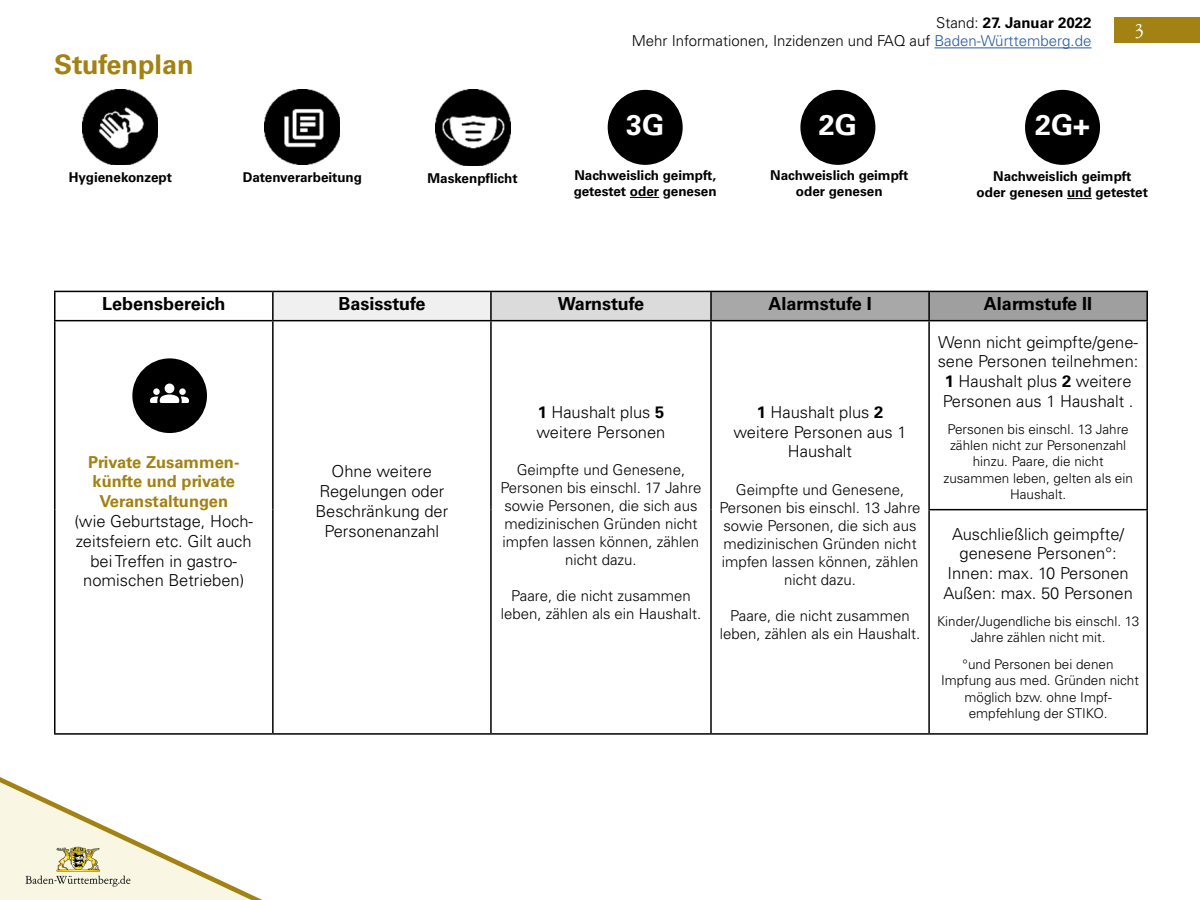
<style>
.page{position:relative;width:1200px;height:900px;background:#fff}
.page>*{position:absolute;margin:0;border:0;box-sizing:border-box;transform-origin:0 0}
.t1{font:700 28.5px "Univers LT Pro 65";color:#fff}
.t2{font:700 27px "Univers LT Pro 65";color:#a28213}
.t3{font:24px "Garamont Amst SBOP Rom";color:#fff}
.t4{font:700 18px "Univers LT Pro 65";color:#000}
.t5{font:300 16.5px/19.8px "Univers LT Pro 45";color:#000;text-align:center}
.t6{font:700 16.5px/19.8px "Univers LT Pro 65";color:#a28213;text-align:center}
.t7{font:300 15px/18px "Univers LT Pro 45";color:#000;text-align:center}
.t8{font:700 15px "Univers LT Pro 65";color:#000}
.t9{font:300 13.5px/16.2px "Univers LT Pro 45";color:#000;text-align:center}
.t10{font:700 13.5px "Univers LT Pro 65";color:#000}
.s1{font-family:"Univers LT Pro 45";font-weight:300}
.s2{color:#275b9b}
.s3{font-family:"Univers LT Pro 45";font-weight:300;color:#000}
.s4{font-family:"Univers LT Pro 65";font-weight:700}
</style>
<div class="page">
<svg style="left:1067px;top:198px;width:25px;height:1px"></svg>
<svg style="left:630px;top:197px;width:29px;height:1px"></svg>
<div style="left:273px;top:291px;width:218px;height:30px;background:#f0f0f0"></div>
<div style="left:491px;top:291px;width:220px;height:30px;background:#dbdbdb"></div>
<div style="left:711px;top:291px;width:218px;height:30px;background:#a8a8a8"></div>
<div style="left:929px;top:291px;width:218px;height:30px;background:#9f9f9f"></div>
<hr style="left:54px;top:291px;width:219px;height:1px;background:#000">
<hr style="left:54px;top:292px;width:2px;height:28px;background:#000">
<hr style="left:273px;top:291px;width:218px;height:1px;background:#000">
<hr style="left:272px;top:292px;width:2px;height:28px;background:#000">
<hr style="left:491px;top:291px;width:220px;height:1px;background:#000">
<hr style="left:490px;top:292px;width:2px;height:28px;background:#000">
<hr style="left:711px;top:291px;width:218px;height:1px;background:#000">
<hr style="left:710px;top:292px;width:2px;height:28px;background:#000">
<hr style="left:929px;top:291px;width:219px;height:1px;background:#000">
<hr style="left:928px;top:292px;width:2px;height:28px;background:#000">
<hr style="left:1146px;top:292px;width:2px;height:28px;background:#000">
<hr style="left:54px;top:320px;width:219px;height:1px;background:#000">
<hr style="left:54px;top:321px;width:2px;height:189px;background:#000">
<hr style="left:273px;top:320px;width:218px;height:1px;background:#000">
<hr style="left:272px;top:321px;width:2px;height:189px;background:#000">
<hr style="left:491px;top:320px;width:220px;height:1px;background:#000">
<hr style="left:490px;top:321px;width:2px;height:189px;background:#000">
<hr style="left:711px;top:320px;width:218px;height:1px;background:#000">
<hr style="left:710px;top:321px;width:2px;height:189px;background:#000">
<hr style="left:929px;top:320px;width:219px;height:1px;background:#000">
<hr style="left:928px;top:321px;width:2px;height:188px;background:#000">
<hr style="left:1146px;top:321px;width:2px;height:188px;background:#000">
<hr style="left:54px;top:510px;width:2px;height:223px;background:#000">
<hr style="left:272px;top:510px;width:2px;height:223px;background:#000">
<hr style="left:490px;top:510px;width:2px;height:223px;background:#000">
<hr style="left:710px;top:510px;width:2px;height:223px;background:#000">
<hr style="left:928px;top:509px;width:220px;height:1px;background:#000">
<hr style="left:928px;top:510px;width:2px;height:223px;background:#000">
<hr style="left:1146px;top:510px;width:2px;height:223px;background:#000">
<hr style="left:54px;top:733px;width:219px;height:2px;background:#000">
<hr style="left:273px;top:733px;width:218px;height:2px;background:#000">
<hr style="left:491px;top:733px;width:220px;height:2px;background:#000">
<hr style="left:711px;top:733px;width:218px;height:2px;background:#000">
<hr style="left:929px;top:733px;width:219px;height:2px;background:#000">
<div style="left:132px;top:358px;width:75px;height:75px;background:#000001;border-radius:50%"></div>
<svg style="left:150px;top:384px;width:39px;height:19px"></svg>
<div style="left:1026px;top:91px;width:73px;height:73px;background:#000;border-radius:50%"></div>
<div style="left:1025px;top:90px;width:75px;height:75px;border:2px solid #000;border-radius:50%"></div>
<div style="left:801px;top:91px;width:74px;height:73px;background:#000;border-radius:50%"></div>
<div style="left:800px;top:90px;width:75px;height:75px;border:2px solid #000;border-radius:50%"></div>
<div style="left:608px;top:91px;width:74px;height:73px;background:#000;border-radius:50%"></div>
<div style="left:608px;top:90px;width:75px;height:75px;border:2px solid #000;border-radius:50%"></div>
<img style="left:435px;top:90px;width:75px;height:76px">
<img style="left:265px;top:89px;width:75px;height:75px">
<img style="left:83px;top:89px;width:75px;height:76px">
<svg style="left:0;top:777px;width:262px;height:123px"></svg>
<img style="left:23px;top:846px;width:108px;height:42px">
<div style="left:1114px;top:18px;width:86px;height:25px;background:#a28213"></div>
<hr style="left:935px;top:48px;width:157px;height:1px;background:#275b9b">
<p class="t2" style="left:54px;top:45px;width:141px">Stufenplan</p>
<p class="t10" style="left:69px;top:168px;width:105px">Hygienekonzept</p>
<p class="t10" style="left:243px;top:168px;width:121px">Datenverarbeitung</p>
<p class="t10" style="left:428px;top:169px;width:92px">Maskenpflicht</p>
<p class="t8" style="left:936px;top:13px;width:157px"><span class="s1">Stand:</span> 27. Januar 2022</p>
<p class="t7" style="left:632px;top:32px;width:461px">Mehr Informationen, Inzidenzen und FAQ auf <span class="s2">Baden-Württemberg.de</span></p>
<p class="t1" style="left:626px;top:105px;width:40px">3G</p>
<p class="t1" style="left:819px;top:105px;width:40px">2G</p>
<p class="t1" style="left:1035px;top:105px;width:56px">2G+</p>
<p class="t3" style="left:1134px;top:18px;width:12px">3</p>
<p class="t10" style="left:574px;top:166px;width:143px">Nachweislich geimpft,</p>
<p class="t10" style="left:574px;top:182px;width:144px">getestet oder genesen</p>
<p class="t10" style="left:770px;top:165px;width:140px">Nachweislich geimpft</p>
<p class="t10" style="left:796px;top:181px;width:88px">oder genesen</p>
<p class="t10" style="left:993px;top:167px;width:140px">Nachweislich geimpft</p>
<p class="t10" style="left:977px;top:183px;width:173px">oder genesen und getestet</p>
<p class="t4" style="left:102px;top:291px;width:125px">Lebensbereich</p>
<p class="t4" style="left:338px;top:291px;width:89px">Basisstufe</p>
<p class="t4" style="left:558px;top:291px;width:88px">Warnstufe</p>
<p class="t4" style="left:768px;top:291px;width:105px">Alarmstufe I</p>
<p class="t4" style="left:984px;top:291px;width:110px">Alarmstufe II</p>
<p class="t6" style="left:74px;top:451px;width:180px">Private Zusammen&shy;künfte und private<br>Veranstaltungen<br><span class="s3">(wie Geburtstage, Hoch&shy;zeitsfeiern etc. Gilt auch</span></p>
<p class="t5" style="left:83px;top:550px;width:163px">bei Treffen in gastro&shy;nomischen Betrieben)</p>
<p class="t5" style="left:332px;top:461px;width:102px">Ohne weitere</p>
<p class="t5" style="left:319px;top:481px;width:127px">Regelungen oder</p>
<p class="t5" style="left:316px;top:501px;width:134px">Beschränkung der</p>
<p class="t5" style="left:325px;top:520px;width:116px">Personenanzahl</p>
<p class="t5" style="left:538px;top:402px;width:128px"><span class="s4">1</span> Haushalt plus <span class="s4">5</span></p>
<p class="t5" style="left:536px;top:421px;width:130px">weitere Personen</p>
<p class="t7" style="left:501px;top:461px;width:202px">Geimpfte und Genesene,<br>Personen bis einschl. 17 Jahre sowie Personen, die sich aus medizinischen Gründen nicht impfen lassen können, zählen nicht dazu.</p>
<p class="t7" style="left:501px;top:587px;width:202px">Paare, die nicht zusammen leben, zählen als ein Haushalt.</p>
<p class="t5" style="left:757px;top:402px;width:128px"><span class="s4">1</span> Haushalt plus <span class="s4">2</span></p>
<p class="t5" style="left:734px;top:421px;width:174px">weitere Personen aus 1<br>Haushalt</p>
<p class="t7" style="left:719px;top:481px;width:203px">Geimpfte und Genesene,<br>Personen bis einschl. 13 Jahre sowie Personen, die sich aus medizinischen Gründen nicht impfen lassen können, zählen nicht dazu.</p>
<p class="t7" style="left:720px;top:607px;width:202px">Paare, die nicht zusammen leben, zählen als ein Haushalt.</p>
<p class="t5" style="left:938px;top:331px;width:202px">Wenn nicht geimpfte/gene&shy;sene Personen teilnehmen:<br><span class="s4">1</span> Haushalt plus <span class="s4">2</span> weitere<br>Personen aus 1 Haushalt .</p>
<p class="t9" style="left:943px;top:421px;width:191px">Personen bis einschl. 13 Jahre zählen nicht zur Personenzahl hinzu. Paare, die nicht zusammen leben, gelten als ein<br>Haushalt.</p>
<p class="t5" style="left:952px;top:523px;width:173px">Auschließlich geimpfte/ genesene Personen°:</p>
<p class="t5" style="left:948px;top:563px;width:183px">Innen: max. 10 Personen</p>
<p class="t5" style="left:943px;top:583px;width:191px">Außen: max. 50 Personen</p>
<p class="t9" style="left:937px;top:613px;width:204px">Kinder/Jugendliche bis einschl. 13<br>Jahre zählen nicht mit.</p>
<p class="t9" style="left:941px;top:656px;width:199px">°und Personen bei denen<br>Impfung aus med. Gründen nicht möglich bzw. ohne Impf&shy;empfehlung der STIKO.</p>
</div>
